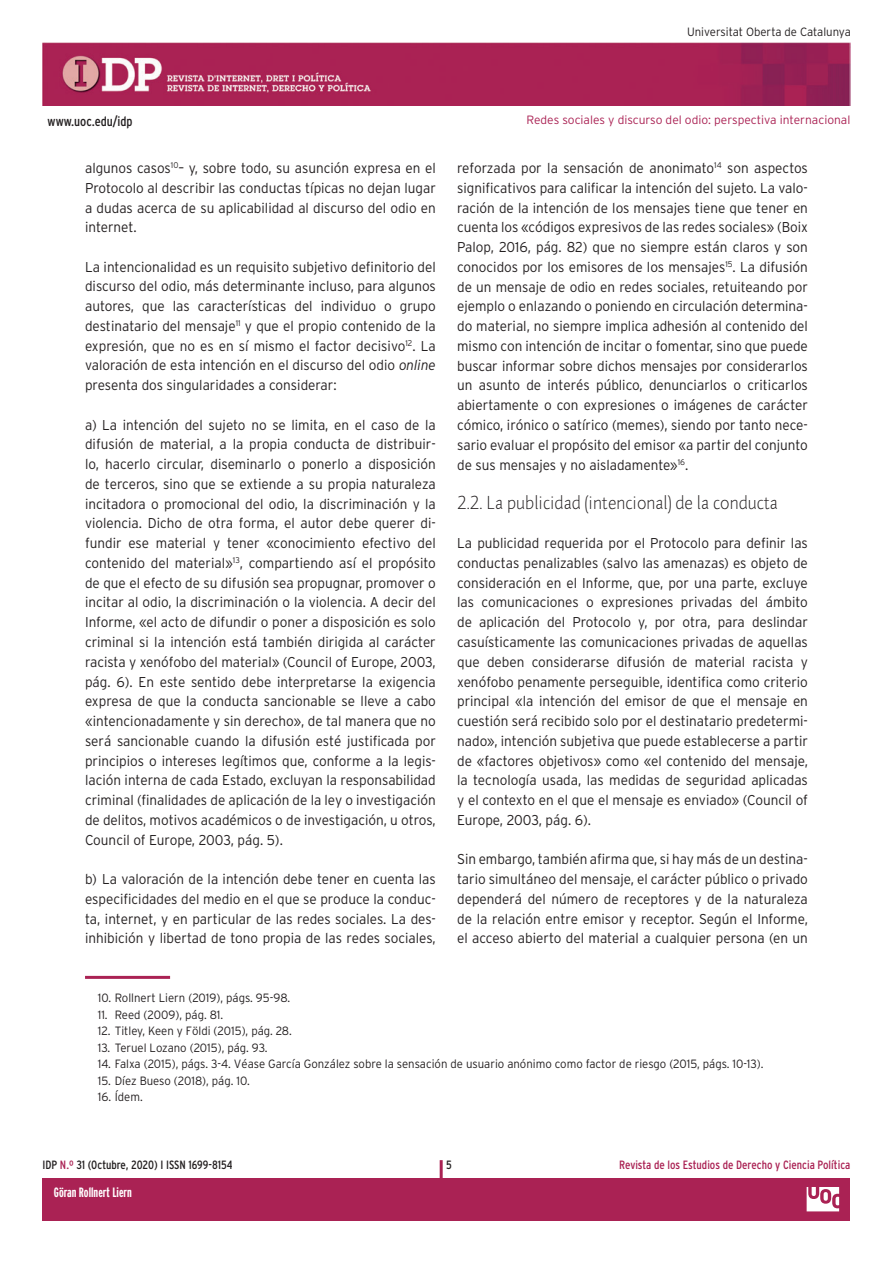
<style>
.page{position:relative;width:893px;height:1263px;background:#fff}
.page>*{position:absolute;margin:0;border:0;box-sizing:border-box;transform-origin:0 0}
.t1{font:300 18px "Pragma ND";color:#231f20;scale:.95 1}
.t2{font:300 14.25px/19.8px "Interstate";color:#231f20;text-align:justify;scale:.95 1}
.t3{font:700 extra-condensed 13.5px "Interstate";color:#fff}
.t4{font:condensed 13.5px "Interstate";color:#231f20}
.t5{font:300 12px "Interstate";color:#231f20;scale:.95 1}
.t6{font:300 12px "Interstate";color:#aa2254}
.t7{font:condensed 12px "Interstate";color:#aa2254}
.t8{font:condensed 12px "Interstate";color:#231f20}
.t9{font:700 extra-condensed 12px "Interstate";color:#fff}
.s1{font-style:italic}
.s2{color:#aa2254}
</style>
<div class="page">
<div style="left:43px;top:1178px;width:807px;height:42px;background:#aa2254"></div>
<hr style="left:440px;top:1160px;width:3px;height:44px;background:#aa2254">
<img style="left:43px;top:43px;width:807px;height:63px">
<svg style="left:806px;top:1187px;width:34px;height:25px"></svg>
<hr style="left:85px;top:976px;width:85px;height:3px;background:#aa2254">
<p class="t5" style="left:687px;top:25px;width:174px">Universitat Oberta de Catalunya</p>
<p class="t4" style="left:48px;top:113px;width:87px">www.uoc.edu/idp</p>
<p class="t2" style="left:85px;top:158px;width:371px">algunos casos<sup>10</sup>– y, sobre todo, su asunción expresa en el Protocolo al describir las conductas típicas no dejan lugar a dudas acerca de su aplicabilidad al discurso del odio en internet.</p>
<p class="t2" style="left:85px;top:257px;width:371px">La intencionalidad es un requisito subjetivo definitorio del discurso del odio, más determinante incluso, para algunos autores, que las características del individuo o grupo destinatario del mensaje<sup>11</sup> y que el propio contenido de la expresión, que no es en sí mismo el factor decisivo<sup>12</sup>. La valoración de esta intención en el discurso del odio <span class="s1">online </span>presenta dos singularidades a considerar:</p>
<p class="t2" style="left:85px;top:414px;width:371px">a) La intención del sujeto no se limita, en el caso de la difusión de material, a la propia conducta de distribuir&shy;lo, hacerlo circular, diseminarlo o ponerlo a disposición de terceros, sino que se extiende a su propia naturaleza incitadora o promocional del odio, la discriminación y la violencia. Dicho de otra forma, el autor debe querer di&shy;fundir ese material y tener «conocimiento efectivo del contenido del material»<sup>13</sup>, compartiendo así el propósito de que el efecto de su difusión sea propugnar, promover o incitar al odio, la discriminación o la violencia. A decir del Informe, «el acto de difundir o poner a disposición es solo criminal si la intención está también dirigida al carácter racista y xenófobo del material» (Council of Europe, 2003, pág. 6). En este sentido debe interpretarse la exigencia expresa de que la conducta sancionable se lleve a cabo «intencionadamente y sin derecho», de tal manera que no será sancionable cuando la difusión esté justificada por principios o intereses legítimos que, conforme a la legis&shy;lación interna de cada Estado, excluyan la responsabilidad criminal (finalidades de aplicación de la ley o investigación de delitos, motivos académicos o de investigación, u otros, Council of Europe, 2003, pág. 5).</p>
<p class="t2" style="left:85px;top:869px;width:371px">b) La valoración de la intención debe tener en cuenta las especificidades del medio en el que se produce la conduc&shy;ta, internet, y en particular de las redes sociales. La des&shy;inhibición y libertad de tono propia de las redes sociales,</p>
<p class="t6" style="left:527px;top:113px;width:325px">Redes sociales y discurso del odio: perspectiva internacional</p>
<p class="t2" style="left:457px;top:158px;width:371px">reforzada por la sensación de anonimato<sup>14</sup> son aspectos significativos para calificar la intención del sujeto. La valo&shy;ración de la intención de los mensajes tiene que tener en cuenta los «códigos expresivos de las redes sociales» (Boix Palop, 2016, pág. 82) que no siempre están claros y son conocidos por los emisores de los mensajes<sup>15</sup>. La difusión de un mensaje de odio en redes sociales, retuiteando por ejemplo o enlazando o poniendo en circulación determina&shy;do material, no siempre implica adhesión al contenido del mismo con intención de incitar o fomentar, sino que puede buscar informar sobre dichos mensajes por considerarlos un asunto de interés público, denunciarlos o criticarlos abiertamente o con expresiones o imágenes de carácter cómico, irónico o satírico (memes), siendo por tanto nece&shy;sario evaluar el propósito del emisor «a partir del conjunto de sus mensajes y no aisladamente»<sup>16</sup>.</p>
<p class="t1" style="left:457px;top:491px;width:339px">2.2. La publicidad (intencional) de la conducta</p>
<p class="t2" style="left:457px;top:533px;width:371px">La publicidad requerida por el Protocolo para definir las conductas penalizables (salvo las amenazas) es objeto de consideración en el Informe, que, por una parte, excluye las comunicaciones o expresiones privadas del ámbito de aplicación del Protocolo y, por otra, para deslindar casuísticamente las comunicaciones privadas de aquellas que deben considerarse difusión de material racista y xenófobo penamente perseguible, identifica como criterio principal «la intención del emisor de que el mensaje en cuestión será recibido solo por el destinatario predetermi&shy;nado», intención subjetiva que puede establecerse a partir de «factores objetivos» como «el contenido del mensaje, la tecnología usada, las medidas de seguridad aplicadas y el contexto en el que el mensaje es enviado» (Council of Europe, 2003, pág. 6).</p>
<p class="t2" style="left:457px;top:849px;width:371px">Sin embargo, también afirma que, si hay más de un destina&shy;tario simultáneo del mensaje, el carácter público o privado dependerá del número de receptores y de la naturaleza de la relación entre emisor y receptor. Según el Informe, el acceso abierto del material a cualquier persona (en un</p>
<p class="t5" style="left:98px;top:991px;width:204px">10. Rollnert Liern (2019), págs. 95-98.</p>
<p class="t5" style="left:98px;top:1008px;width:134px">11. Reed (2009), pág. 81.</p>
<p class="t5" style="left:98px;top:1024px;width:206px">12. Titley, Keen y Földi (2015), pág. 28.</p>
<p class="t5" style="left:98px;top:1041px;width:180px">13. Teruel Lozano (2015), pág. 93.</p>
<p class="t5" style="left:98px;top:1057px;width:702px">14. Falxa (2015), págs. 3-4. Véase García González sobre la sensación de usuario anónimo como factor de riesgo (2015, págs. 10-13).</p>
<p class="t5" style="left:98px;top:1074px;width:162px">15. Díez Bueso (2018), pág. 10.</p>
<p class="t5" style="left:98px;top:1090px;width:49px">16. Ídem.</p>
<p class="t8" style="left:43px;top:1158px;width:191px">IDP <span class="s2">N.º</span> 31 (Octubre, 2020) I ISSN 1699-8154</p>
<p class="t8" style="left:446px;top:1158px;width:7px">5</p>
<p class="t7" style="left:619px;top:1158px;width:233px">Revista de los Estudios de Derecho y Ciencia Política</p>
<p class="t9" style="left:59px;top:1185px;width:31px">Eloi Puig</p>
<p class="t3" style="left:54px;top:1185px;width:79px">Göran Rollnert Liern</p>
</div>
